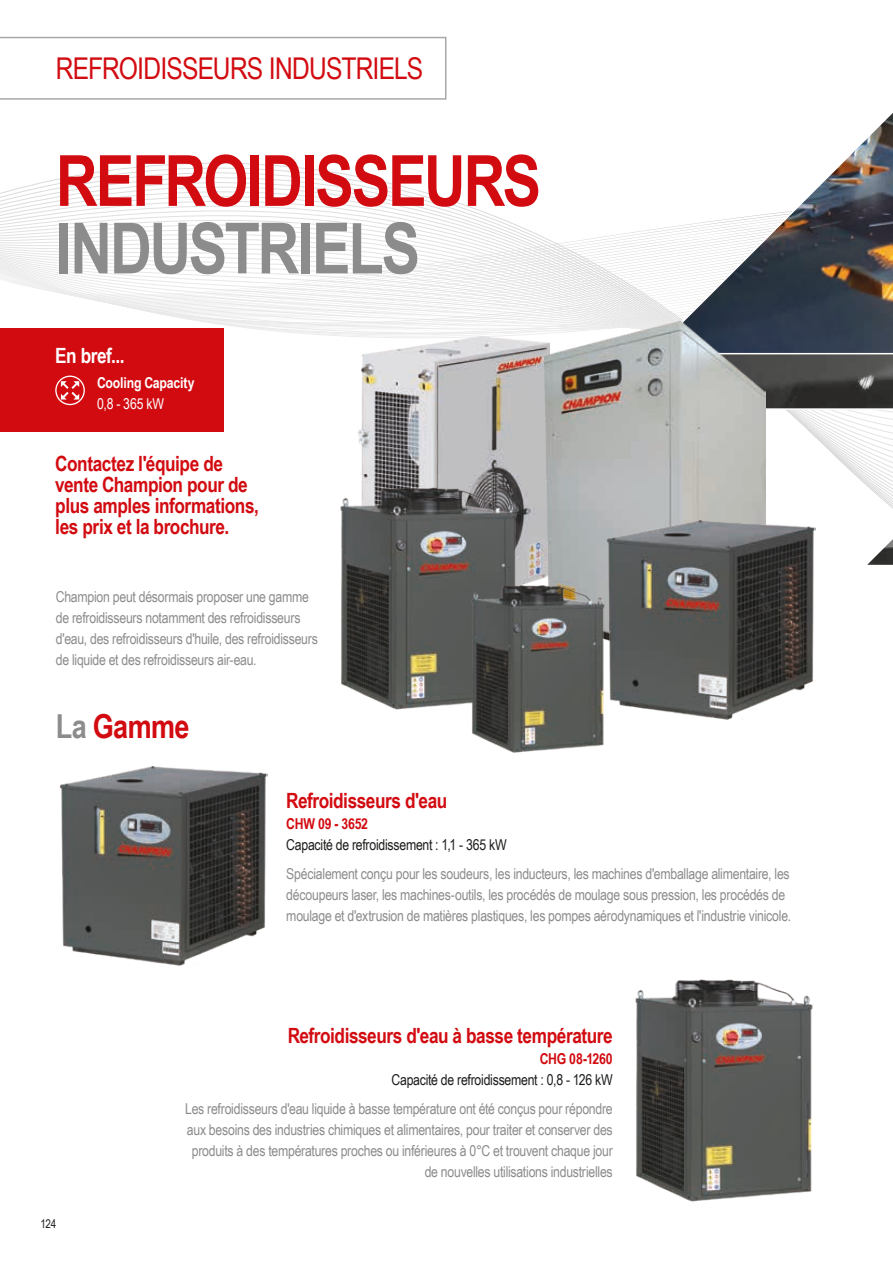
<style>
.page{position:relative;width:893px;height:1263px;background:#fff}
.page>*{position:absolute;margin:0;border:0;box-sizing:border-box;transform-origin:0 0}
.t1{font:700 70.65px "Arial Narrow";letter-spacing:-.03em;color:#d20b11}
.t2{font:700 70.65px "Arial Narrow";letter-spacing:-.03em;color:#8d8c8c}
.t3{font:700 33px "Arial Narrow";letter-spacing:-.02em;color:#d20b11}
.t4{font:30px "Arial Narrow";letter-spacing:-.025em;color:#d20b11}
.t5{font:700 21px/21px "Arial Narrow";letter-spacing:-.02em;color:#d20b11}
.t6{font:700 21px "Arial Narrow";letter-spacing:-.02em;color:#fff}
.t7{font:15px/21px "Arial Narrow";letter-spacing:-.015em;color:#8d8c8c}
.t8{font:15px "Arial Narrow";letter-spacing:-.015em;color:#1d1d1b}
.t9{font:700 15px "Arial Narrow";letter-spacing:-.01em;color:#d20b11}
.t10{font:700 15px "Arial Narrow";letter-spacing:-.015em;color:#fff}
.t11{font:15px "Arial Narrow";color:#fff}
.t12{font:12px "Arial Narrow";color:#1d1d1b}
.s1{color:#8d8c8c}
</style>
<div class="page">
<svg style="left:0;top:83px;width:862px;height:448px"></svg>
<svg style="left:620px;top:83px;width:242px;height:328px"></svg>
<svg style="left:862px;top:355px;width:31px;height:210px"></svg>
<svg style="left:647px;top:83px;width:246px;height:272px"></svg>
<div style="left:0;top:328px;width:224px;height:103px;background:#d20b11"></div>
<svg style="left:55px;top:376px;width:30px;height:29px"></svg>
<img style="left:59px;top:766px;width:208px;height:199px">
<img style="left:635px;top:979px;width:178px;height:222px">
<img style="left:357px;top:336px;width:188px;height:249px">
<img style="left:545px;top:321px;width:221px;height:264px">
<img style="left:607px;top:519px;width:208px;height:200px">
<img style="left:337px;top:486px;width:183px;height:223px">
<img style="left:469px;top:585px;width:138px;height:168px">
<svg style="left:0;top:37px;width:446px;height:63px"></svg>
<h3 class="t4" style="left:56px;top:46px;width:369px">REFROIDISSEURS INDUSTRIELS</h3>
<h1 class="t1" style="left:56px;top:128px;width:487px">REFROIDISSEURS</h1>
<h1 class="t2" style="left:56px;top:195px;width:366px">INDUSTRIELS</h1>
<h3 class="t6" style="left:55px;top:340px;width:71px">En bref...</h3>
<p class="t10" style="left:97px;top:371px;width:99px">Cooling Capacity</p>
<p class="t11" style="left:97px;top:393px;width:68px">0,8 - 365 kW</p>
<h3 class="t5" style="left:55px;top:452px;width:205px">Contactez l'équipe de vente Champion pour de plus amples informations, les prix et la brochure.</h3>
<p class="t7" style="left:56px;top:586px;width:264px">Champion peut désormais proposer une gamme de refroidisseurs notamment des refroidisseurs d'eau, des refroidisseurs d'huile, des refroidisseurs de liquide et des refroidisseurs air-eau.</p>
<h2 class="t3" style="left:56px;top:701px;width:135px"><span class="s1">La</span> Gamme</h2>
<h3 class="t5" style="left:286px;top:789px;width:162px">Refroidisseurs d'eau</h3>
<p class="t9" style="left:286px;top:812px;width:83px">CHW 09 - 3652</p>
<p class="t8" style="left:286px;top:834px;width:222px">Capacité de refroidissement : 1,1 - 365 kW</p>
<p class="t7" style="left:286px;top:863px;width:506px">Spécialement conçu pour les soudeurs, les inducteurs, les machines d'emballage alimentaire, les découpeurs laser, les machines-outils, les procédés de moulage sous pression, les procédés de moulage et d'extrusion de matières plastiques, les pompes aérodynamiques et l'industrie vinicole.</p>
<p class="t12" style="left:40px;top:1215px;width:18px">124</p>
<h3 class="t5" style="left:288px;top:1024px;width:327px">Refroidisseurs d'eau à basse température</h3>
<p class="t9" style="left:540px;top:1047px;width:75px">CHG 08-1260</p>
<p class="t8" style="left:391px;top:1068px;width:223px">Capacité de refroidissement : 0,8 - 126 kW</p>
<p class="t7" style="left:185px;top:1098px;width:429px;text-align:right">Les refroidisseurs d'eau liquide à basse température ont été conçus pour répondre aux besoins des industries chimiques et alimentaires, pour traiter et conserver des produits à des températures proches ou inférieures à 0°C et trouvent chaque jour de nouvelles utilisations industrielles</p>
</div>
